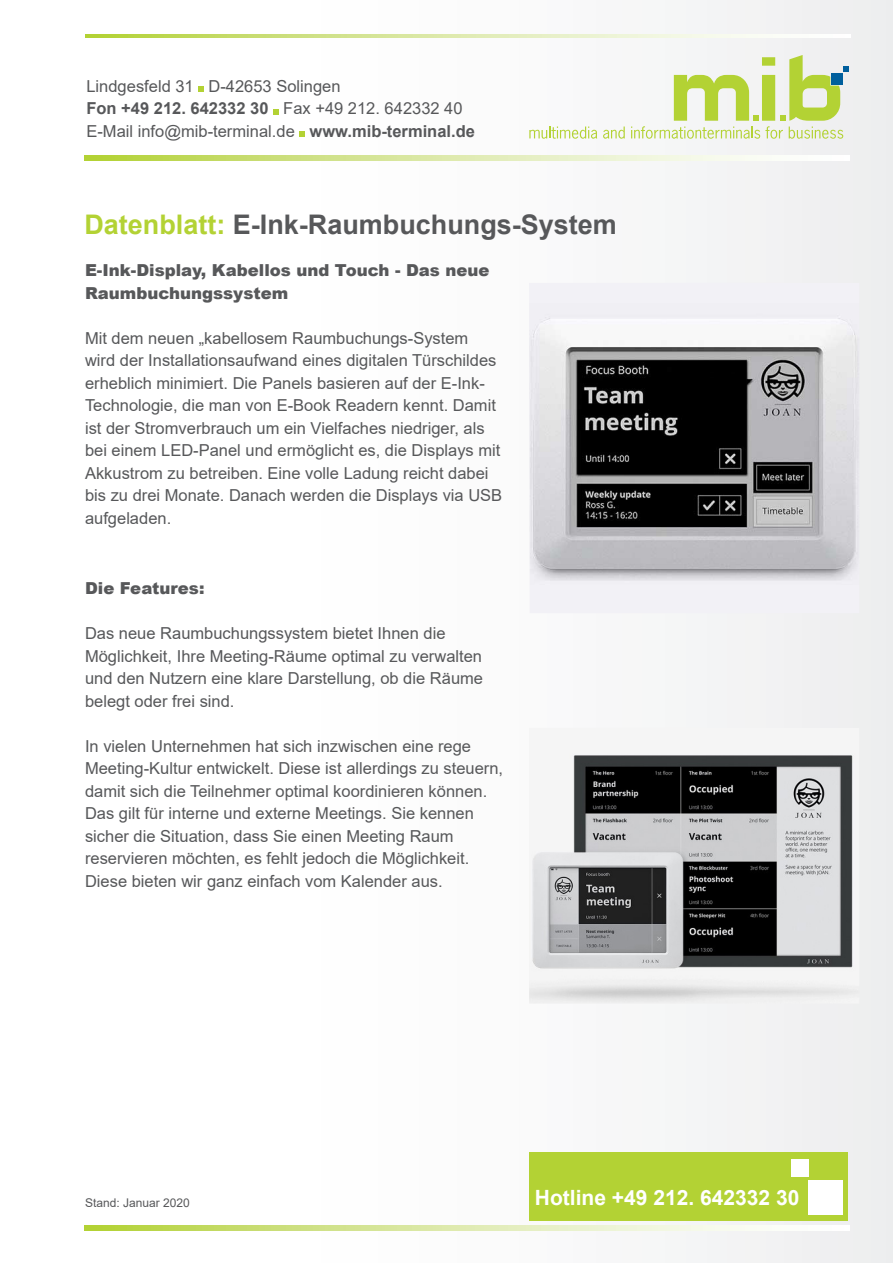
<style>
.page{position:relative;width:893px;height:1263px;background:#fff}
.page>*{position:absolute;margin:0;border:0;box-sizing:border-box;transform-origin:0 0}
.Headline{font:700 27px "Arial";color:#57585a}
.t1{font:700 21px "Arial";color:#fff}
.t2{font:16.5px/22.5px "Arial";color:#57585a}
.t3{font:900 16.5px/22.5px "Arial";color:#57585a}
.t4{font:700 16.5px "Arial";color:#57585a}
.t5{font:12px "Arial";color:#57585a}
.s1{font-weight:400}
.s2{font-weight:700}
.s3{color:#b3d234}
</style>
<div class="page">
<div style="left:259px;top:0;width:634px;height:1263px;background:linear-gradient(to right,#fff,#eeefef)"></div>
<svg style="left:529px;top:127px;width:68px;height:12px"></svg>
<svg style="left:603px;top:127px;width:22px;height:12px"></svg>
<svg style="left:631px;top:55px;width:217px;height:84px"></svg>
<svg style="left:85px;top:156px;width:764px;height:4px"></svg>
<svg style="left:198px;top:86px;width:6px;height:6px"></svg>
<svg style="left:273px;top:109px;width:6px;height:5px"></svg>
<svg style="left:299px;top:131px;width:6px;height:6px"></svg>
<svg style="left:86px;top:34px;width:764px;height:3px"></svg>
<div style="left:529px;top:1152px;width:319px;height:68px;background:#b3d234"></div>
<div style="left:808px;top:1180px;width:35px;height:35px;background:#fff"></div>
<div style="left:791px;top:1159px;width:18px;height:18px;background:#fff"></div>
<svg style="left:85px;top:1226px;width:764px;height:4px"></svg>
<img style="left:529px;top:283px;width:330px;height:330px">
<img style="left:529px;top:728px;width:330px;height:275px">
<p class="t2" style="left:86px;top:75px;width:256px">Lindgesfeld 31 D-42653 Solingen</p>
<p class="t4" style="left:86px;top:97px;width:378px">Fon +49 212. 642332 30 <span class="s1">Fax +49 212. 642332 40</span></p>
<p class="t2" style="left:86px;top:120px;width:390px">E-Mail info@mib-terminal.de <span class="s2">www.mib-terminal.de</span></p>
<p class="Headline" style="left:84px;top:205px;width:534px"><span class="s3">Datenblatt:</span> E-Ink-Raumbuchungs-System</p>
<p class="t3" style="left:85px;top:259px;width:406px">E-Ink-Display, Kabellos und Touch - Das neue<br>Raumbuchungssystem</p>
<p class="t2" style="left:85px;top:327px;width:419px">Mit dem neuen „kabellosem Raumbuchungs-System wird der Installationsaufwand eines digitalen Türschildes erheblich minimiert. Die Panels basieren auf der E-Ink-Technologie, die man von E-Book Readern kennt. Damit ist der Stromverbrauch um ein Vielfaches niedriger, als bei einem LED-Panel und ermöglicht es, die Displays mit Akkustrom zu betreiben. Eine volle Ladung reicht dabei bis zu drei Monate. Danach werden die Displays via USB aufgeladen.</p>
<p class="t3" style="left:85px;top:576px;width:121px">Die Features:</p>
<p class="t2" style="left:85px;top:622px;width:400px">Das neue Raumbuchungssystem bietet Ihnen die Möglichkeit, Ihre Meeting-Räume optimal zu verwalten und den Nutzern eine klare Darstellung, ob die Räume belegt oder frei sind.</p>
<p class="t2" style="left:85px;top:734px;width:420px">In vielen Unternehmen hat sich inzwischen eine rege Meeting-Kultur entwickelt. Diese ist allerdings zu steuern, damit sich die Teilnehmer optimal koordinieren können.<br>Das gilt für interne und externe Meetings. Sie kennen sicher die Situation, dass Sie einen Meeting Raum reservieren möchten, es fehlt jedoch die Möglichkeit.<br>Diese bieten wir ganz einfach vom Kalender aus.</p>
<p class="t5" style="left:85px;top:1194px;width:106px">Stand: Januar 2020</p>
<p class="t1" style="left:535px;top:1183px;width:266px">Hotline +49 212. 642332 30</p>
</div>
